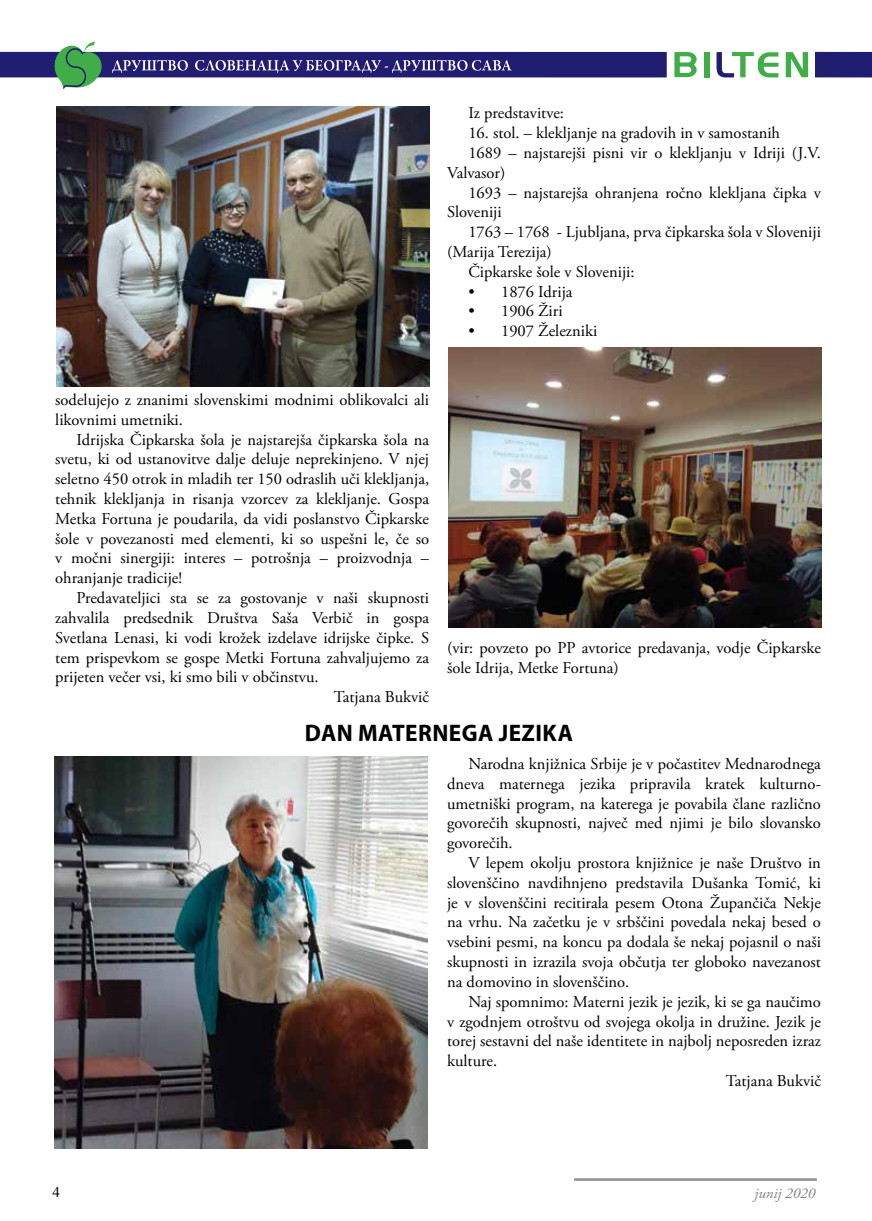
<style>
.page{position:relative;width:872px;height:1221px;background:#fff}
.page>*{position:absolute;margin:0;border:0;box-sizing:border-box;transform-origin:0 0}
.t1{font:700 24px "Myriad Pro";letter-spacing:.02em;color:#000}
.t2{font:16.5px/19.8px "Adobe Garamond Pro";color:#000;text-align:justify}
.t3{font:italic 15px "Adobe Garamond Pro";color:#808285}
.t4{font:15px "C00 L";color:#000}
</style>
<div class="page">
<div style="left:0;top:52px;width:666px;height:25px;background:#211d70"></div>
<div style="left:704px;top:52px;width:5px;height:25px;background:#41ad49"></div>
<svg style="left:785px;top:52px;width:23px;height:25px"></svg>
<svg style="left:674px;top:52px;width:22px;height:25px"></svg>
<svg style="left:716px;top:52px;width:62px;height:25px"></svg>
<svg style="left:48px;top:42px;width:54px;height:47px"></svg>
<svg style="left:112px;top:60px;width:76px;height:13px"></svg>
<svg style="left:195px;top:60px;width:316px;height:13px"></svg>
<div style="left:815px;top:52px;width:57px;height:25px;background:#211d70"></div>
<hr style="left:574px;top:1178px;width:242px;height:2px;background:#939598">
<img style="left:56px;top:106px;width:374px;height:280px">
<img style="left:54px;top:756px;width:373px;height:392px">
<img style="left:448px;top:348px;width:373px;height:279px">
<p class="t2" style="left:468px;top:104px;width:97px">Iz predstavitve:</p>
<p class="t2" style="left:468px;top:124px;width:313px">16. stol. – klekljanje na gradovih in v samostanih</p>
<p class="t2" style="left:468px;top:143px;width:354px">1689 – najstarejši pisni vir o klekljanju v Idriji (J.V.</p>
<p class="t2" style="left:447px;top:163px;width:60px">Valvasor)</p>
<p class="t2" style="left:468px;top:183px;width:354px">1693 – najstarejša ohranjena ročno klekljana čipka v</p>
<p class="t2" style="left:447px;top:203px;width:56px">Sloveniji</p>
<p class="t2" style="left:468px;top:223px;width:354px">1763 – 1768 - Ljubljana, prva čipkarska šola v Sloveniji</p>
<p class="t2" style="left:447px;top:242px;width:106px">(Marija Terezija)</p>
<p class="t2" style="left:468px;top:262px;width:168px">Čipkarske šole v Sloveniji:</p>
<p class="t2" style="left:468px;top:282px;width:106px">• 1876 Idrija</p>
<p class="t2" style="left:468px;top:302px;width:96px">• 1906 Žiri</p>
<p class="t2" style="left:468px;top:322px;width:130px">• 1907 Železniki</p>
<p class="t2" style="left:55px;top:390px;width:375px">sodelujejo z znanimi slovenskimi modnimi oblikovalci ali likovnimi umetniki.</p>
<p class="t2" style="left:55px;top:430px;width:375px;text-indent:21px">Idrijska Čipkarska šola je najstarejša čipkarska šola na svetu, ki od ustanovitve dalje deluje neprekinjeno. V njej seletno 450 otrok in mladih ter 150 odraslih uči klekljanja, tehnik klekljanja in risanja vzorcev za klekljanje. Gospa Metka Fortuna je poudarila, da vidi poslanstvo Čipkarske šole v povezanosti med elementi, ki so uspešni le, če so v močni sinergiji: interes – potrošnja – proizvodnja – ohranjanje tradicije!</p>
<p class="t2" style="left:77px;top:588px;width:354px">Predavateljici sta se za gostovanje v naši skupnosti</p>
<p class="t2" style="left:55px;top:608px;width:375px">zahvalila predsednik Društva Saša Verbič in gospa</p>
<p class="t2" style="left:55px;top:628px;width:375px">Svetlana Lenasi, ki vodi krožek izdelave idrijske čipke. S</p>
<p class="t2" style="left:55px;top:648px;width:375px">tem prispevkom se gospe Metki Fortuna zahvaljujemo za</p>
<p class="t2" style="left:55px;top:667px;width:265px">prijeten večer vsi, ki smo bili v občinstvu.</p>
<p class="t2" style="left:334px;top:687px;width:97px">Tatjana Bukvič</p>
<p class="t2" style="left:447px;top:638px;width:375px">(vir: povzeto po PP avtorice predavanja, vodje Čipkarske šole Idrija, Metke Fortuna)</p>
<h1 class="t1" style="left:305px;top:717px;width:270px">DAN MATERNEGA JEZIKA</h1>
<p class="t2" style="left:447px;top:754px;width:375px;text-indent:21px">Narodna knjižnica Srbije je v počastitev Mednarodnega dneva maternega jezika pripravila kratek kulturno&shy;umetniški program, na katerega je povabila člane različno govorečih skupnosti, največ med njimi je bilo slovansko govorečih.</p>
<p class="t2" style="left:447px;top:853px;width:375px;text-indent:21px">V lepem okolju prostora knjižnice je naše Društvo in slovenščino navdihnjeno predstavila Dušanka Tomić, ki je v slovenščini recitirala pesem Otona Župančiča Nekje na vrhu. Na začetku je v srbščini povedala nekaj besed o vsebini pesmi, na koncu pa dodala še nekaj pojasnil o naši skupnosti in izrazila svoja občutja ter globoko navezanost na domovino in slovenščino.</p>
<p class="t2" style="left:468px;top:992px;width:354px">Naj spomnimo: Materni jezik je jezik, ki se ga naučimo</p>
<p class="t2" style="left:447px;top:1011px;width:375px">v zgodnjem otroštvu od svojega okolja in družine. Jezik je</p>
<p class="t2" style="left:447px;top:1031px;width:375px">torej sestavni del naše identitete in najbolj neposreden izraz</p>
<p class="t2" style="left:447px;top:1051px;width:51px">kulture.</p>
<p class="t2" style="left:725px;top:1071px;width:97px">Tatjana Bukvič</p>
<p class="t4" style="left:53px;top:1183px;width:9px">4</p>
<p class="t3" style="left:754px;top:1183px;width:62px">junij 2020</p>
</div>
